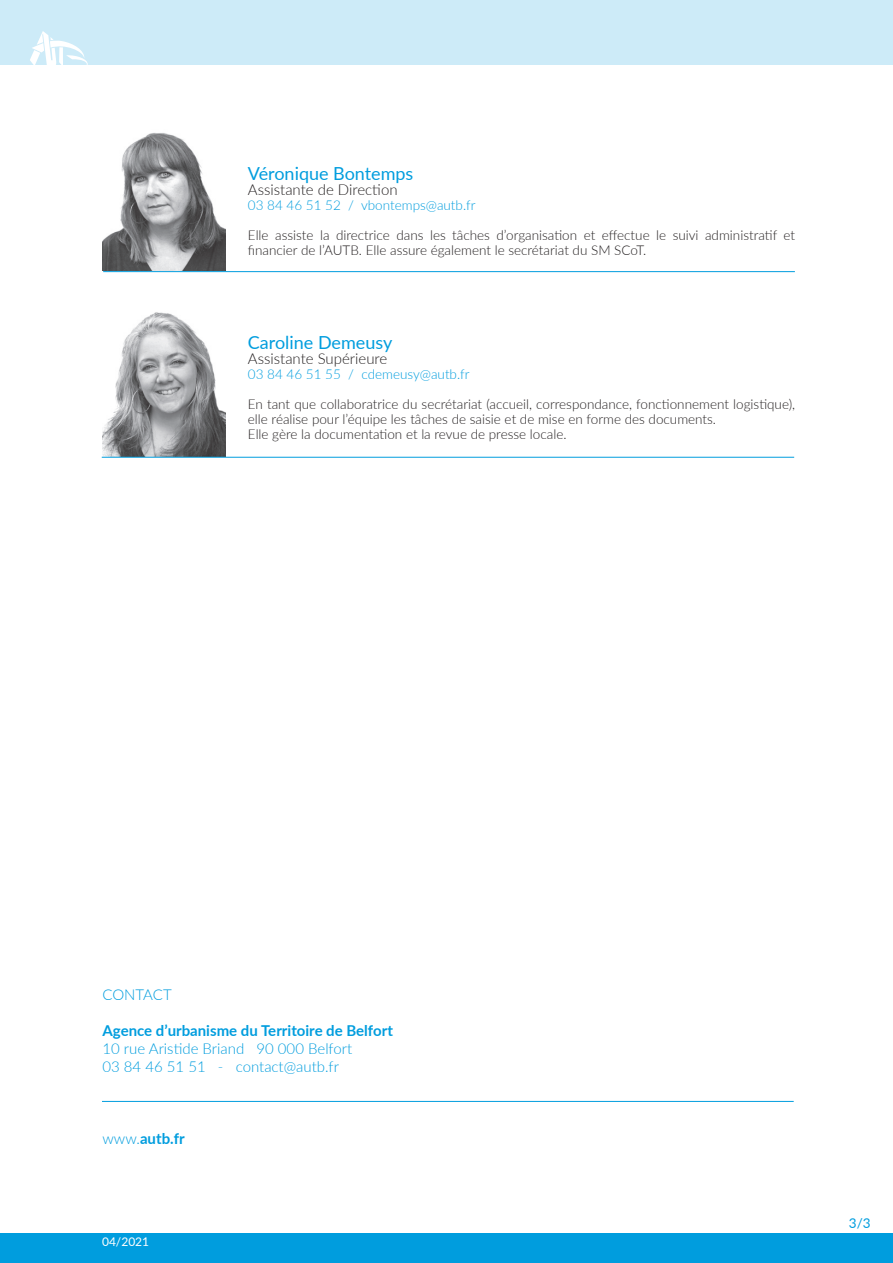
<style>
.page{position:relative;width:893px;height:1263px;background:#fff}
.page>*{position:absolute;margin:0;border:0;box-sizing:border-box;transform-origin:0 0}
.t1{font:18px "Lato";color:#009dde}
.t2{font:300 15px/18px "Lato";color:#009dde}
.t3{font:700 15px "Lato";color:#009dde}
.t4{font:300 15px "Lato";color:#231f20}
.t5{font:300 13.5px/15px "Lato";color:#231f20}
.t6{font:300 13.5px "Lato";color:#009dde}
.t7{font:13.5px "Lato";color:#009dde}
.t8{font:12px "Lato";color:#fff}
.s1{font-weight:300}
</style>
<div class="page">
<div style="left:0;top:1233px;width:893px;height:30px;background:#009dde"></div>
<div style="left:0;top:0;width:893px;height:64px;background:#cdebf8"></div>
<img style="left:103px;top:312px;width:122px;height:144px">
<img style="left:103px;top:133px;width:122px;height:138px">
<hr style="left:102px;top:1101px;width:692px;height:1px;background:#009dde">
<hr style="left:102px;top:457px;width:692px;height:1px;background:#009dde">
<hr style="left:103px;top:271px;width:692px;height:1px;background:#009dde">
<svg style="left:30px;top:31px;width:58px;height:34px"></svg>
<h1 class="t1" style="left:248px;top:161px;width:167px">Véronique Bontemps</h1>
<p class="t4" style="left:248px;top:180px;width:151px">Assistante de Direction</p>
<p class="t6" style="left:248px;top:196px;width:229px">03 84 46 51 52 / vbontemps@autb.fr</p>
<p class="t5" style="left:248px;top:227px;width:549px">Elle assiste la directrice dans les tâches d’organisation et effectue le suivi administratif et financier de l’AUTB. Elle assure également le secrétariat du SM SCoT.</p>
<h1 class="t1" style="left:248px;top:330px;width:146px">Caroline Demeusy</h1>
<p class="t4" style="left:248px;top:349px;width:141px">Assistante Supérieure</p>
<p class="t6" style="left:248px;top:365px;width:223px">03 84 46 51 55 / cdemeusy@autb.fr</p>
<p class="t5" style="left:248px;top:397px;width:549px">En tant que collaboratrice du secrétariat (accueil, correspondance, fonctionnement logistique), elle réalise pour l’équipe les tâches de saisie et de mise en forme des documents.<br>Elle gère la documentation et la revue de presse locale.</p>
<p class="t2" style="left:102px;top:985px;width:71px">CONTACT</p>
<p class="t3" style="left:102px;top:1019px;width:292px">Agence d’urbanisme du Territoire de Belfort</p>
<p class="t2" style="left:102px;top:1039px;width:251px">10 rue Aristide Briand 90 000 Belfort<br>03 84 46 51 51 - contact@autb.fr</p>
<p class="t3" style="left:102px;top:1127px;width:84px"><span class="s1">www.</span>autb.fr</p>
<p class="t8" style="left:102px;top:1233px;width:49px">04/2021</p>
<p class="t7" style="left:849px;top:1213px;width:23px">3/3</p>
</div>
